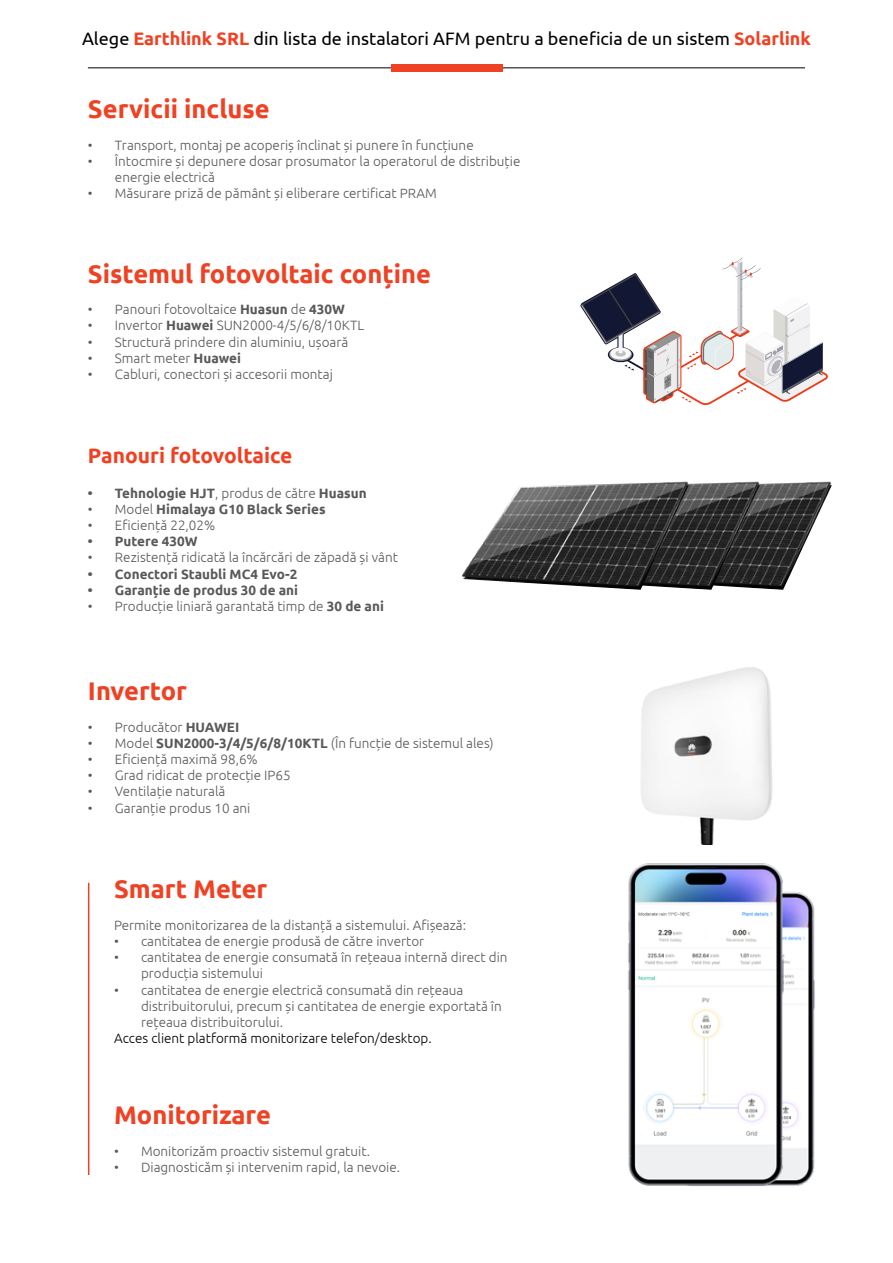
<style>
.page{position:relative;width:893px;height:1263px;background:#fff}
.page>*{position:absolute;margin:0;border:0;box-sizing:border-box;transform-origin:0 0}
.t1{font:700 25.5px "Ubuntu";color:#ef4123}
.t2{font:700 21px "Ubuntu";color:#ef4123}
.t3{font:18px "Ubuntu";color:#000}
.t4{font:300 13.5px/16.2px "Ubuntu";color:#58595b}
.t5{font:700 13.5px "Ubuntu";color:#58595b}
.t6{font:300 13.5px "Ubuntu";color:#000}
.s1{font-weight:700;color:#ef4123}
.s2{font-weight:700}
.s3{font-weight:300}
</style>
<div class="page">
<hr style="left:88px;top:68px;width:717px;height:1px;background:#000">
<div style="left:391px;top:64px;width:111px;height:7px;background:#ef4123"></div>
<img style="left:785px;top:891px;width:30px;height:295px">
<img style="left:641px;top:667px;width:132px;height:178px">
<svg style="left:580px;top:258px;width:248px;height:147px"></svg>
<img style="left:628px;top:863px;width:157px;height:323px">
<hr style="left:88px;top:883px;width:1px;height:292px;background:#ef4123">
<img style="left:761px;top:481px;width:71px;height:109px">
<img style="left:690px;top:481px;width:71px;height:109px">
<img style="left:462px;top:481px;width:228px;height:109px">
<h3 class="t3" style="left:82px;top:28px;width:730px">Alege <span class="s1">Earthlink SRL</span> din lista de instalatori AFM pentru a beneficia de un sistem <span class="s1">Solarlink</span></h3>
<h1 class="t1" style="left:88px;top:94px;width:183px">Servicii incluse</h1>
<p class="t4" style="left:88px;top:137px;width:387px">• Transport, montaj pe acoperiș înclinat și punere în funcțiune</p>
<p class="t4" style="left:115px;top:153px;width:407px;text-indent:-27px">• Întocmire și depunere dosar prosumator la operatorul de distribuție energie electrică</p>
<p class="t4" style="left:88px;top:185px;width:350px">• Măsurare priză de pământ și eliberare certificat PRAM</p>
<h1 class="t1" style="left:88px;top:258px;width:344px">Sistemul fotovoltaic conține</h1>
<p class="t4" style="left:88px;top:301px;width:259px">• Panouri fotovoltaice <span class="s2">Huasun</span> de <span class="s2">430W</span></p>
<p class="t4" style="left:88px;top:317px;width:278px">• Invertor <span class="s2">Huawei</span> SUN2000-4/5/6/8/10KTL</p>
<p class="t4" style="left:88px;top:333px;width:262px">• Structură prindere din aluminiu, ușoară</p>
<p class="t4" style="left:88px;top:350px;width:155px">• Smart meter <span class="s2">Huawei</span></p>
<p class="t4" style="left:88px;top:366px;width:246px">• Cabluri, conectori și accesorii montaj</p>
<h2 class="t2" style="left:88px;top:442px;width:206px">Panouri fotovoltaice</h2>
<p class="t5" style="left:88px;top:484px;width:280px">• Tehnologie HJT<span class="s3">, produs de către</span> Huasun</p>
<p class="t5" style="left:88px;top:501px;width:239px"><span class="s3">• Model</span> Himalaya G10 Black Series</p>
<p class="t4" style="left:88px;top:517px;width:129px">• Eficiență 22,02%</p>
<p class="t5" style="left:88px;top:533px;width:111px">• Putere 430W</p>
<p class="t4" style="left:88px;top:549px;width:311px">• Rezistență ridicată la încărcări de zăpadă și vânt</p>
<p class="t5" style="left:88px;top:565px;width:211px">• Conectori Staubli MC4 Evo-2</p>
<p class="t5" style="left:88px;top:582px;width:212px">• Garanție de produs 30 de ani</p>
<p class="t4" style="left:88px;top:598px;width:297px">• Producție liniară garantată timp de <span class="s2">30 de ani</span></p>
<h1 class="t1" style="left:88px;top:676px;width:101px">Invertor</h1>
<p class="t4" style="left:88px;top:718px;width:153px">• Producător <span class="s2">HUAWEI</span></p>
<p class="t4" style="left:88px;top:734px;width:407px">• Model <span class="s2">SUN2000-3/4/5/6/8/10KTL</span> (În funcție de sistemul ales)</p>
<p class="t4" style="left:88px;top:751px;width:171px">• Eficiență maximă 98,6%</p>
<p class="t4" style="left:88px;top:767px;width:204px">• Grad ridicat de protecție IP65</p>
<p class="t4" style="left:88px;top:783px;width:139px">• Ventilație naturală</p>
<p class="t4" style="left:88px;top:799px;width:164px">• Garanție produs 10 ani</p>
<h1 class="t1" style="left:114px;top:874px;width:155px">Smart Meter</h1>
<p class="t4" style="left:114px;top:916px;width:354px">Permite monitorizarea de la distanță a sistemului. Afișează:</p>
<p class="t4" style="left:114px;top:933px;width:312px">• cantitatea de energie produsă de către invertor</p>
<p class="t4" style="left:141px;top:949px;width:368px;text-indent:-27px">• cantitatea de energie consumată în rețeaua internă direct din producția sistemului</p>
<p class="t4" style="left:141px;top:981px;width:362px;text-indent:-27px">• cantitatea de energie electrică consumată din rețeaua distribuitorului, precum și cantitatea de energie exportată în rețeaua distribuitorului.</p>
<p class="t6" style="left:114px;top:1030px;width:319px">Acces client platformă monitorizare telefon/desktop.</p>
<h1 class="t1" style="left:114px;top:1100px;width:159px">Monitorizare</h1>
<p class="t4" style="left:114px;top:1142px;width:258px">• Monitorizăm proactiv sistemul gratuit.</p>
<p class="t4" style="left:114px;top:1158px;width:288px">• Diagnosticăm și intervenim rapid, la nevoie.</p>
</div>
